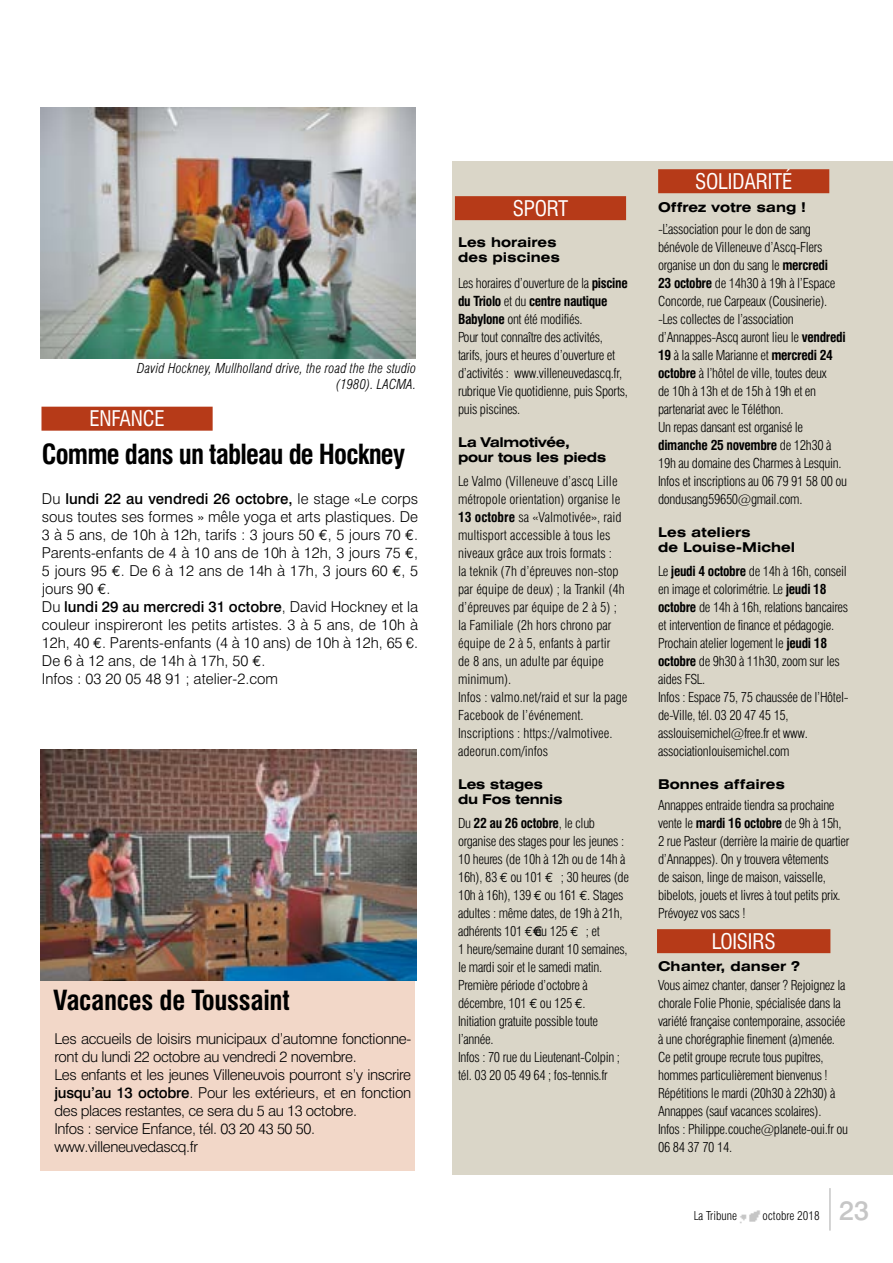
<style>
.page{position:relative;width:893px;height:1263px;background:#fff}
.page>*{position:absolute;margin:0;border:0;box-sizing:border-box;transform-origin:0 0}
.t1{font:700 condensed 27px "Swiss 721 BT";letter-spacing:-.03em;color:#000}
.t2{font:700 condensed 27px "Swiss 721 BT";letter-spacing:-.01em;color:#000}
.t3{font:500 27px "Swiss 721 BT";color:#c6c6c6}
.t4{font:condensed 21px "Swiss 721 BT";letter-spacing:-.01em;color:#fff}
.t5{font:300 15px/18px "Swiss 721 BT";letter-spacing:-.015em;color:#000}
.t6{font:300 condensed 13.5px/18px "Swiss 721 BT";letter-spacing:-.025em;color:#000}
.t7{font:300 condensed 13.5px/18px "Swiss 721 BT";color:#000}
.t8{font:700 expanded 13.5px/15px "Swiss 721 BT";color:#000}
.t9{font:italic 300 condensed 13.5px/16.2px "Swiss 721 BT";letter-spacing:.01em;color:#000;text-align:right}
.t10{font:700 expanded 13.5px/15px "Swiss 721 BT";letter-spacing:-.025em;color:#000}
.t11{font:300 condensed 12px "Swiss 721 BT";color:#000}
.s1{font-weight:500}
.s2{font-family:"Euro Mono";font-weight:400}
.s3{font-weight:700}
.s4{font-family:"Euro Mono";font-weight:400;font-stretch:normal}
</style>
<div class="page">
<div style="left:40px;top:765px;width:375px;height:406px;background:#f2d7c8"></div>
<div style="left:453px;top:162px;width:440px;height:1013px;background:#dad6c8"></div>
<img style="left:740px;top:1210px;width:20px;height:14px">
<hr style="left:829px;top:1188px;width:2px;height:42px;background:#c6c6c6">
<div style="left:657px;top:929px;width:173px;height:24px;background:#b63a18"></div>
<div style="left:658px;top:169px;width:171px;height:24px;background:#b63a18"></div>
<div style="left:455px;top:196px;width:171px;height:24px;background:#b63a18"></div>
<div style="left:41px;top:407px;width:172px;height:24px;background:#b63a18"></div>
<img style="left:40px;top:108px;width:376px;height:250px">
<img style="left:41px;top:750px;width:376px;height:231px">
<p class="t9" style="left:137px;top:360px;width:280px">David Hockney, Mullholland drive, the road the the studio (1980). LACMA.</p>
<h2 class="t4" style="left:89px;top:406px;width:77px">ENFANCE</h2>
<h1 class="t1" style="left:42px;top:438px;width:365px">Comme dans un tableau de Hockney</h1>
<p class="t5" style="left:42px;top:490px;width:378px">Du <span class="s1">lundi 22 au vendredi 26 octobre,</span> le stage «Le corps sous toutes ses formes » mêle yoga et arts plastiques. De 3 à 5 ans, de 10h à 12h, tarifs : 3 jours 50 <span class="s2">€</span>, 5 jours 70 <span class="s2">€</span>.<br>Parents-enfants de 4 à 10 ans de 10h à 12h, 3 jours 75 <span class="s2">€</span>, 5 jours 95 <span class="s2">€</span>. De 6 à 12 ans de 14h à 17h, 3 jours 60 <span class="s2">€</span>, 5 jours 90 <span class="s2">€</span>.<br>Du <span class="s1">lundi 29 au mercredi 31 octobre</span>, David Hockney et la couleur inspireront les petits artistes. 3 à 5 ans, de 10h à 12h, 40 <span class="s2">€</span>. Parents-enfants (4 à 10 ans) de 10h à 12h, 65 €.<br>De 6 à 12 ans, de 14h à 17h, 50 <span class="s2">€</span>.<br>Infos : 03 20 05 48 91 ; atelier-2.com</p>
<h1 class="t2" style="left:53px;top:984px;width:238px">Vacances de Toussaint</h1>
<p class="t5" style="left:54px;top:1030px;width:358px">Les accueils de loisirs municipaux d’automne fonctionne&shy;ront du lundi 22 octobre au vendredi 2 novembre.<br>Les enfants et les jeunes Villeneuvois pourront s’y inscrire <span class="s1">jusqu’au 13 octobre</span>. Pour les extérieurs, et en fonction des places restantes, ce sera du 5 au 13 octobre.<br>Infos : service Enfance, tél. 03 20 43 50 50. www.villeneuvedascq.fr</p>
<h2 class="t4" style="left:513px;top:196px;width:57px">SPORT</h2>
<p class="t8" style="left:458px;top:234px;width:104px">Les horaires des piscines</p>
<p class="t6" style="left:458px;top:274px;width:171px">Les horaires d’ouverture de la <span class="s3">piscine du Triolo</span> et du <span class="s3">centre nautique Babylone</span> ont été modifiés.<br>Pour tout connaître des activités, tarifs, jours et heures d’ouverture et d’activités : www.villeneuvedascq.fr, rubrique Vie quotidienne, puis Sports, puis piscines.</p>
<p class="t10" style="left:458px;top:435px;width:150px">La Valmotivée, pour tous les pieds</p>
<p class="t7" style="left:458px;top:472px;width:171px">Le Valmo (Villeneuve d’ascq Lille métropole orientation) organise le<br><span class="s3">13 octobre</span> sa «Valmotivée», raid multisport accessible à tous les niveaux grâce aux trois formats :<br>la teknik (7h d’épreuves non-stop par équipe de deux) ; la Trankil (4h d’épreuves par équipe de 2 à 5) ; la Familiale (2h hors chrono par équipe de 2 à 5, enfants à partir<br>de 8 ans, un adulte par équipe minimum).<br>Infos : valmo.net/raid et sur la page<br>Facebook de l’événement.<br>Inscriptions : https://valmotivee. adeorun.com/infos</p>
<p class="t10" style="left:458px;top:777px;width:106px">Les stages du Fos tennis</p>
<p class="t6" style="left:458px;top:814px;width:172px">Du <span class="s3">22 au 26 octobre</span>, le club organise des stages pour les jeunes :<br>10 heures (de 10h à 12h ou de 14h à<br>16h), 83 <span class="s4">€</span> ou 101 <span class="s4">€</span> ; 30 heures (de<br>10h à 16h), 139 <span class="s4">€</span> ou 161 <span class="s4">€</span>. Stages adultes : même dates, de 19h à 21h, adhérents 101 <span class="s4">€</span>€ou 125 <span class="s4">€</span> ; et<br>1 heure/semaine durant 10 semaines, le mardi soir et le samedi matin.<br>Première période d’octobre à décembre, 101 <span class="s4">€</span> ou 125 <span class="s4">€</span>.<br>Initiation gratuite possible toute l’année.<br>Infos : 70 rue du Lieutenant-Colpin ; tél. 03 20 05 49 64 ; fos-tennis.fr</p>
<h2 class="t4" style="left:695px;top:169px;width:99px">SOLIDARITÉ</h2>
<p class="t8" style="left:658px;top:199px;width:149px">Offrez votre sang !</p>
<p class="t6" style="left:658px;top:220px;width:190px">-L’association pour le don de sang bénévole de Villeneuve d’Ascq-Flers organise un don du sang le <span class="s3">mercredi<br>23 octobre</span> de 14h30 à 19h à l’Espace Concorde, rue Carpeaux (Cousinerie). -Les collectes de l’association d’Annappes-Ascq auront lieu le <span class="s3">vendredi 19</span> à la salle Marianne et <span class="s3">mercredi 24 octobre</span> à l’hôtel de ville, toutes deux<br>de 10h à 13h et de 15h à 19h et en partenariat avec le Téléthon.<br>Un repas dansant est organisé le <span class="s3">dimanche 25 novembre</span> de 12h30 à 19h au domaine des Charmes à Lesquin.<br>Infos et inscriptions au 06 79 91 58 00 ou dondusang59650@gmail.com.</p>
<p class="t8" style="left:658px;top:525px;width:139px">Les ateliers<br>de Louise-Michel</p>
<p class="t6" style="left:658px;top:562px;width:192px">Le <span class="s3">jeudi 4 octobre</span> de 14h à 16h, conseil en image et colorimétrie. Le <span class="s3">jeudi 18 octobre</span> de 14h à 16h, relations bancaires et intervention de finance et pédagogie.<br>Prochain atelier logement le <span class="s3">jeudi 18 octobre</span> de 9h30 à 11h30, zoom sur les aides FSL.<br>Infos : Espace 75, 75 chaussée de l’Hôtel&shy;de-Ville, tél. 03 20 47 45 15, asslouisemichel@free.fr et www. associationlouisemichel.com</p>
<p class="t8" style="left:658px;top:777px;width:128px">Bonnes affaires</p>
<p class="t6" style="left:658px;top:796px;width:193px">Annappes entraide tiendra sa prochaine vente le <span class="s3">mardi 16 octobre</span> de 9h à 15h, 2 rue Pasteur (derrière la mairie de quartier d’Annappes). On y trouvera vêtements<br>de saison, linge de maison, vaisselle, bibelots, jouets et livres à tout petits prix.<br>Prévoyez vos sacs !</p>
<h2 class="t4" style="left:712px;top:929px;width:65px">LOISIRS</h2>
<p class="t8" style="left:658px;top:959px;width:143px">Chanter, danser ?</p>
<p class="t6" style="left:658px;top:976px;width:192px">Vous aimez chanter, danser ? Rejoignez la chorale Folie Phonie, spécialisée dans la variété française contemporaine, associée à une chorégraphie finement (a)menée.<br>Ce petit groupe recrute tous pupitres, hommes particulièrement bienvenus !<br>Répétitions le mardi (20h30 à 22h30) à Annappes (sauf vacances scolaires).<br>Infos : Philippe.couche@planete-oui.fr ou 06 84 37 70 14.</p>
<p class="t11" style="left:694px;top:1208px;width:45px">La Tribune</p>
<p class="t11" style="left:762px;top:1208px;width:59px">octobre 2018</p>
<h1 class="t3" style="left:839px;top:1194px;width:32px">23</h1>
</div>
